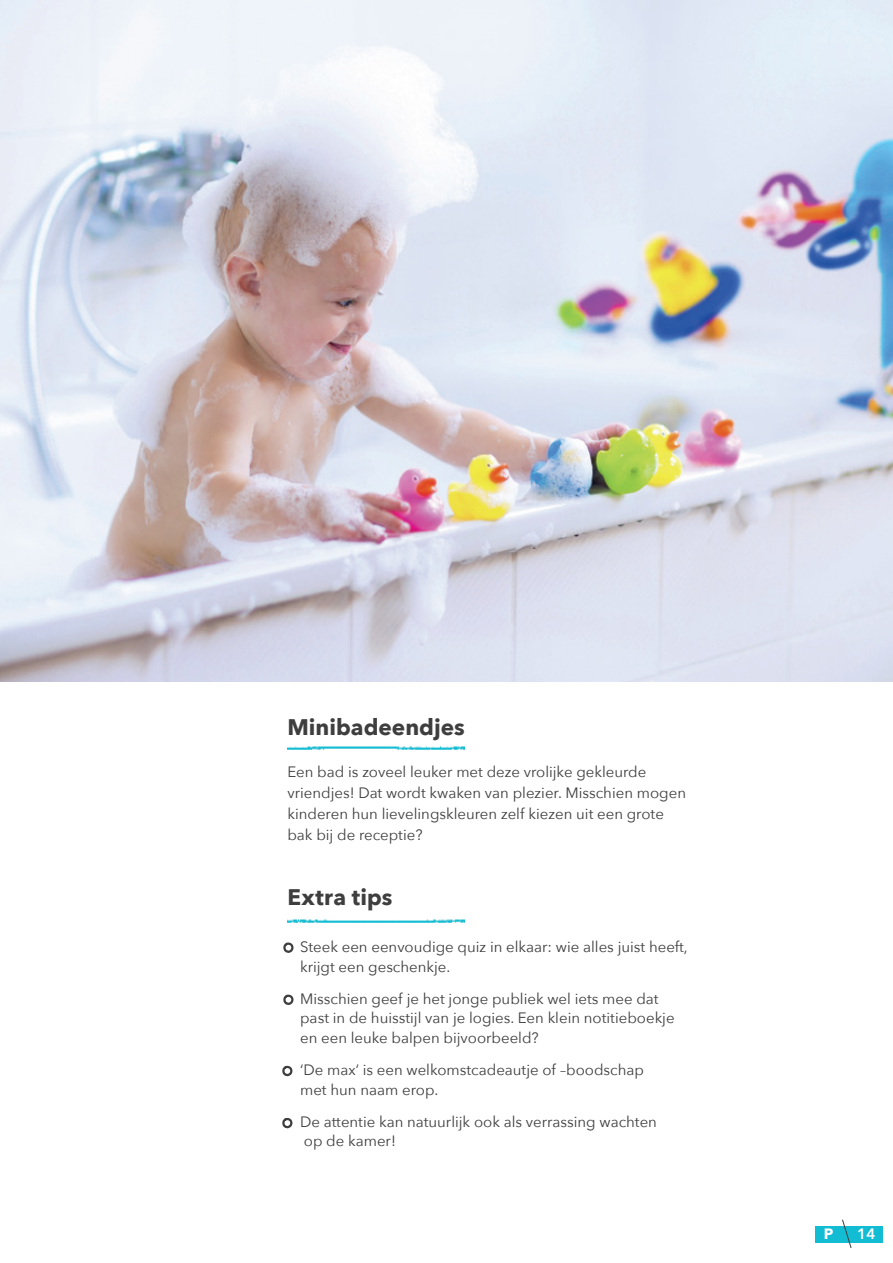
<style>
.page{position:relative;width:893px;height:1263px;background:#fff}
.page>*{position:absolute;margin:0;border:0;box-sizing:border-box;transform-origin:0 0}
.t1{font:700 22.5px "Avenir Next";color:#3e3e3f}
.BODY{font:15px/19.5px "Avenir Next";color:#3e3e3f}
.t2{font:600 15px "Avenir Next";color:#fff}
.t3{font:700 15px "Avenir Next";color:#fff}
</style>
<div class="page">
<svg style="left:283px;top:942px;width:11px;height:11px"></svg>
<svg style="left:283px;top:994px;width:11px;height:11px"></svg>
<svg style="left:282px;top:1065px;width:11px;height:12px"></svg>
<svg style="left:282px;top:1117px;width:11px;height:12px"></svg>
<div style="left:815px;top:1226px;width:68px;height:17px;background:#12bcd2"></div>
<svg style="left:842px;top:1219px;width:10px;height:29px"></svg>
<img style="left:0;top:0;width:893px;height:681px">
<img style="left:287px;top:746px;width:178px;height:4px">
<img style="left:287px;top:919px;width:178px;height:4px">
<p class="t1" style="left:287px;top:707px;width:179px">Minibadeendjes</p>
<p class="BODY" style="left:287px;top:761px;width:400px;line-height:21px">Een bad is zoveel leuker met deze vrolijke gekleurde vriendjes! Dat wordt kwaken van plezier. Misschien mogen kinderen hun lievelingskleuren zelf kiezen uit een grote bak bij de receptie?</p>
<p class="t1" style="left:287px;top:877px;width:107px">Extra tips</p>
<p class="BODY" style="left:300px;top:936px;width:389px">Steek een eenvoudige quiz in elkaar: wie alles juist heeft, krijgt een geschenkje.</p>
<p class="BODY" style="left:300px;top:988px;width:376px">Misschien geef je het jonge publiek wel iets mee dat past in de huisstijl van je logies. Een klein notitieboekje en een leuke balpen bijvoorbeeld?</p>
<p class="BODY" style="left:300px;top:1059px;width:345px">‘De max’ is een welkomstcadeautje of –boodschap met hun naam erop.</p>
<p class="BODY" style="left:300px;top:1111px;width:358px">De attentie kan natuurlijk ook als verrassing wachten op de kamer!</p>
<p class="t3" style="left:824px;top:1221px;width:11px">P</p>
<p class="t2" style="left:857px;top:1221px;width:20px">14</p>
</div>
